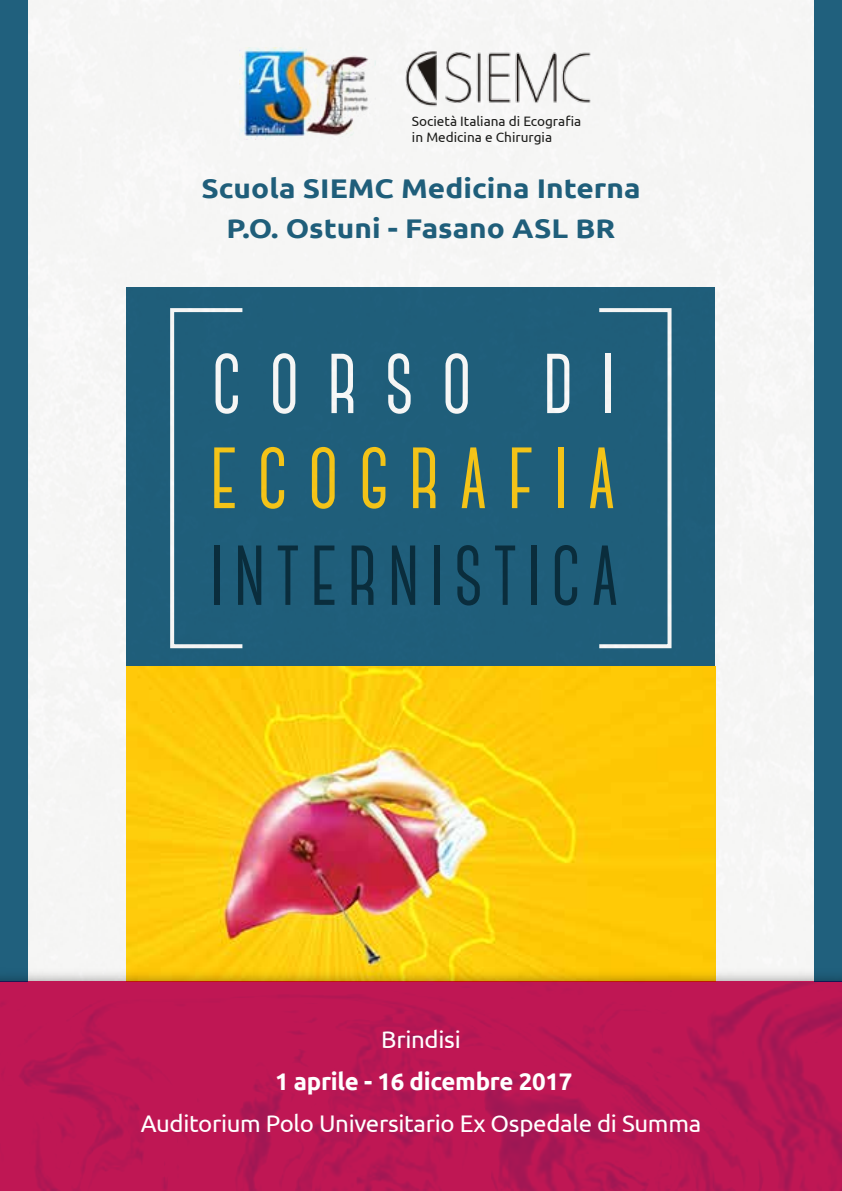
<style>
.page{position:relative;width:842px;height:1191px;background:#fff}
.page>*{position:absolute;margin:0;border:0;box-sizing:border-box;transform-origin:0 0}
.t1{font:700 108.4px "Canter";letter-spacing:.195em;color:#fdcb19;scale:.93 1}
.t2{font:700 106.2px "Canter";letter-spacing:.1em;color:#0b2f3f;scale:.93 1}
.t3{font:700 106.2px "Canter";letter-spacing:.275em;color:#fff;scale:.93 1}
.t4{font:700 27px/40px "Ubuntu";color:#216280;text-align:center;scale:1.11 1}
.t5{font:24px "Ubuntu";letter-spacing:-.01em;color:#fff}
.t6{font:700 24px "Ubuntu";letter-spacing:-.01em;color:#fff}
.t7{font:13.6px/16px "Ubuntu";color:#1d1d1b}
</style>
<div class="page">
<img style="left:27px;top:0;width:787px;height:964px">
<div style="left:0;top:0;width:27px;height:981px;background:#20607d"></div>
<div style="left:814px;top:0;width:28px;height:981px;background:#20607d"></div>
<img style="left:239px;top:48px;width:137px;height:91px">
<img style="left:399px;top:40px;width:200px;height:68px">
<img style="left:127px;top:666px;width:588px;height:298px">
<img style="left:0;top:964px;width:842px;height:17px">
<div style="left:0;top:981px;width:842px;height:210px;background:#bf1754"></div>
<p class="t7" style="left:412px;top:113px;width:171px">Società Italiana di Ecografia in Medicina e Chirurgia</p>
<p class="t4" style="left:201px;top:168px;width:397px">Scuola SIEMC Medicina Interna<br>P.O. Ostuni - Fasano ASL BR</p>
<h2 class="t3" style="left:212px;top:324px;width:435px">corso di</h2>
<h1 class="t1" style="left:210px;top:417px;width:438px">ecografia</h1>
<h2 class="t2" style="left:210px;top:516px;width:442px">internistica</h2>
<p class="t5" style="left:381px;top:1025px;width:81px">Brindisi</p>
<p class="t6" style="left:275px;top:1067px;width:299px">1 aprile - 16 dicembre 2017</p>
<p class="t5" style="left:141px;top:1109px;width:562px">Auditorium Polo Universitario Ex Ospedale di Summa</p>
</div>
